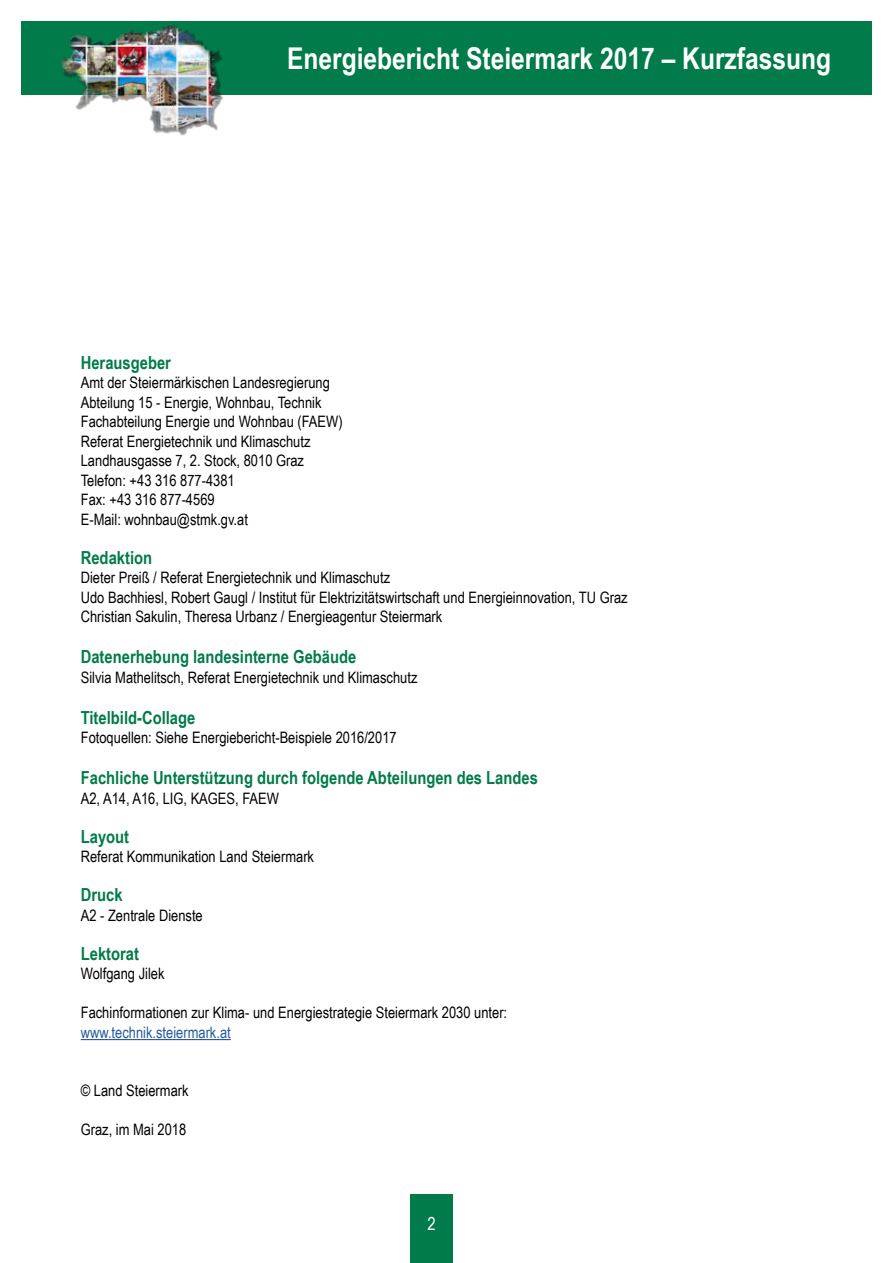
<style>
.page{position:relative;width:893px;height:1263px;background:#fff}
.page>*{position:absolute;margin:0;border:0;box-sizing:border-box;transform-origin:0 0}
.t1{font:700 30px "Arial Narrow";color:#fff}
.t2{font:700 18px "Arial Narrow";color:#007b49}
.t3{font:18px "Arial Narrow";color:#fff}
.t4{font:15.75px/19.5px "Arial Narrow";color:#000}
.t5{font:15.75px "Arial Narrow";color:#275b9b}
</style>
<div class="page">
<div style="left:410px;top:1195px;width:43px;height:68px;background:#007b49"></div>
<div style="left:21px;top:21px;width:851px;height:73px;background:#007b49"></div>
<hr style="left:81px;top:1039px;width:150px;height:1px;background:#275b9b">
<div style="left:61px;top:24px;width:164px;height:112px;background:#000;opacity:.4"></div>
<img style="left:61px;top:24px;width:161px;height:110px">
<img style="left:61px;top:25px;width:106px;height:52px">
<h1 class="t1" style="left:287px;top:35px;width:546px">Energiebericht Steiermark 2017 – Kurzfassung</h1>
<p class="t2" style="left:81px;top:349px;width:92px">Herausgeber</p>
<p class="t4" style="left:81px;top:372px;width:263px">Amt der Steiermärkischen Landesregierung Abteilung 15 - Energie, Wohnbau, Technik Fachabteilung Energie und Wohnbau (FAEW)<br>Referat Energietechnik und Klimaschutz Landhausgasse 7, 2. Stock, 8010 Graz Telefon: +43 316 877-4381<br>Fax: +43 316 877-4569<br>E-Mail: wohnbau@stmk.gv.at</p>
<p class="t2" style="left:81px;top:544px;width:73px">Redaktion</p>
<p class="t4" style="left:81px;top:567px;width:548px">Dieter Preiß / Referat Energietechnik und Klimaschutz<br>Udo Bachhiesl, Robert Gaugl / Institut für Elektrizitätswirtschaft und Energieinnovation, TU Graz<br>Christian Sakulin, Theresa Urbanz / Energieagentur Steiermark</p>
<p class="t2" style="left:81px;top:643px;width:277px">Datenerhebung landesinterne Gebäude</p>
<p class="t4" style="left:81px;top:667px;width:338px">Silvia Mathelitsch, Referat Energietechnik und Klimaschutz</p>
<p class="t2" style="left:81px;top:704px;width:116px">Titelbild-Collage</p>
<p class="t4" style="left:81px;top:727px;width:317px">Fotoquellen: Siehe Energiebericht-Beispiele 2016/2017</p>
<p class="t2" style="left:81px;top:764px;width:459px">Fachliche Unterstützung durch folgende Abteilungen des Landes</p>
<p class="t4" style="left:81px;top:788px;width:200px">A2, A14, A16, LIG, KAGES, FAEW</p>
<p class="t2" style="left:81px;top:823px;width:50px">Layout</p>
<p class="t4" style="left:81px;top:846px;width:235px">Referat Kommunikation Land Steiermark</p>
<p class="t2" style="left:81px;top:881px;width:43px">Druck</p>
<p class="t4" style="left:81px;top:905px;width:124px">A2 - Zentrale Dienste</p>
<p class="t2" style="left:81px;top:940px;width:60px">Lektorat</p>
<p class="t4" style="left:81px;top:963px;width:85px">Wolfgang Jilek</p>
<p class="t4" style="left:81px;top:1002px;width:428px">Fachinformationen zur Klima- und Energiestrategie Steiermark 2030 unter:</p>
<p class="t5" style="left:81px;top:1021px;width:151px">www.technik.steiermark.at</p>
<p class="t4" style="left:81px;top:1080px;width:109px">© Land Steiermark</p>
<p class="t4" style="left:81px;top:1119px;width:107px">Graz, im Mai 2018</p>
<p class="t3" style="left:427px;top:1210px;width:10px">2</p>
</div>
